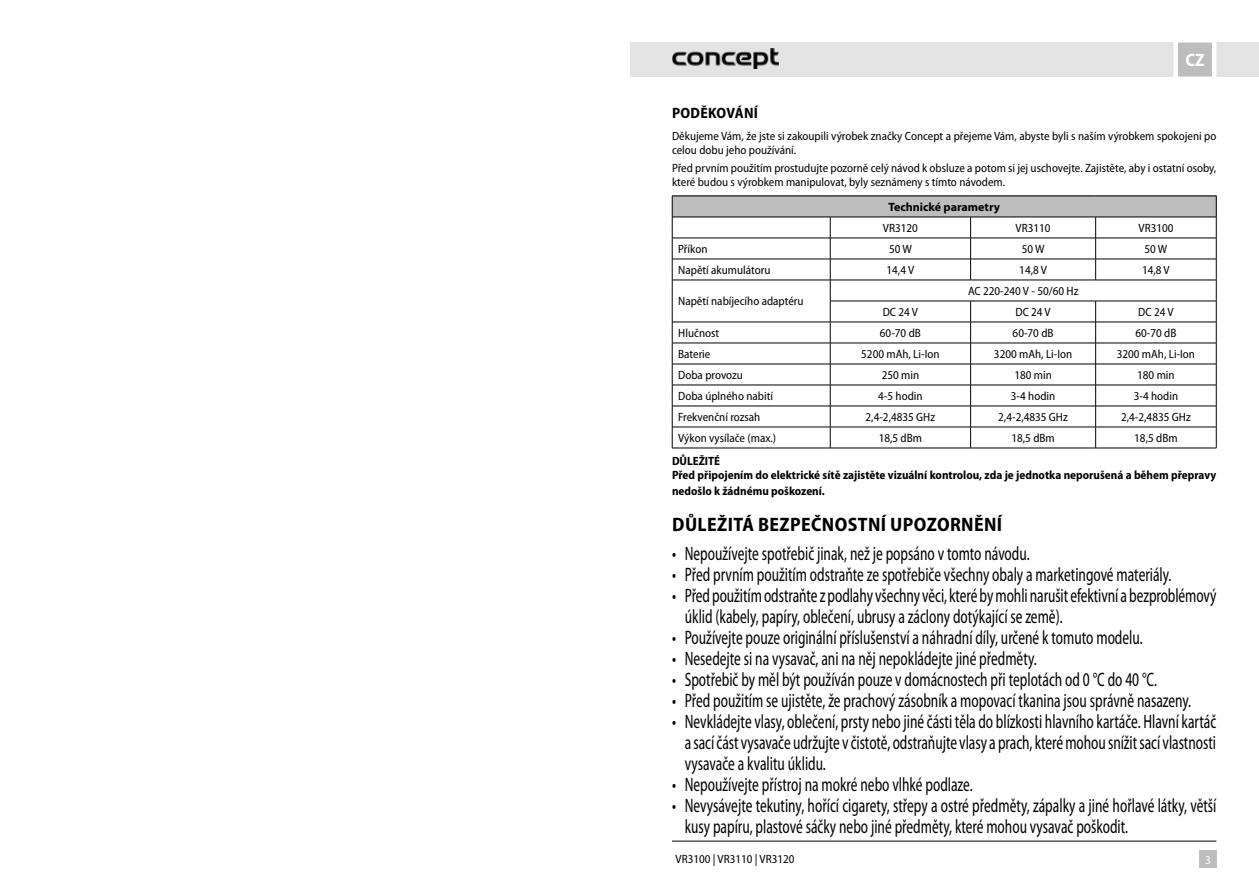
<style>
.page{position:relative;width:1259px;height:893px;background:#fff}
.page>*{position:absolute;margin:0;border:0;box-sizing:border-box;transform-origin:0 0}
.t1{font:semi-condensed 19.5px/21px "Myriad Pro";color:#000;scale:.75 1}
.t2{font:700 semi-condensed 19.5px "Myriad Pro";letter-spacing:.02em;color:#000}
.t3{font:700 semi-condensed 18px "Myriad Pro";color:#fff}
.t4{font:700 semi-condensed 15px "Myriad Pro";letter-spacing:.02em;color:#000}
.t5{font:semi-condensed 12px/13.8px "Myriad Pro";color:#000}
.t6{font:700 semi-condensed 12px/13.5px "Myriad Pro";color:#000}
.t7{font:700 12px "Myriad Pro";color:#000}
.t8{font:semi-condensed 12px "Myriad Pro";color:#fff}
</style>
<div class="page">
<div style="left:629px;top:43px;width:630px;height:34px;background:#e3e3e3"></div>
<div style="left:1199px;top:850px;width:17px;height:17px;background:#bdbdbd"></div>
<svg style="left:1171px;top:42px;width:47px;height:35px;background:#cecece"></svg>
<hr style="left:672px;top:841px;width:544px;height:1px;background:#000">
<img style="left:672px;top:48px;width:106px;height:21px">
<div style="left:672px;top:196px;width:544px;height:21px;background:#bdbdbd"></div>
<svg style="left:831px;top:218px;width:385px;height:230px"></svg>
<hr style="left:672px;top:196px;width:158px;height:1px;background:#000">
<hr style="left:830px;top:196px;width:140px;height:1px;background:#000">
<hr style="left:970px;top:196px;width:125px;height:1px;background:#000">
<hr style="left:1095px;top:196px;width:121px;height:1px;background:#000">
<hr style="left:672px;top:217px;width:158px;height:1px;background:#000">
<hr style="left:830px;top:217px;width:140px;height:1px;background:#000">
<hr style="left:970px;top:217px;width:125px;height:1px;background:#000">
<hr style="left:1095px;top:217px;width:121px;height:1px;background:#000">
<hr style="left:672px;top:238px;width:158px;height:1px;background:#000">
<hr style="left:830px;top:238px;width:140px;height:1px;background:#000">
<hr style="left:970px;top:238px;width:125px;height:1px;background:#000">
<hr style="left:1095px;top:238px;width:121px;height:1px;background:#000">
<hr style="left:672px;top:259px;width:158px;height:1px;background:#000">
<hr style="left:830px;top:259px;width:140px;height:1px;background:#000">
<hr style="left:970px;top:259px;width:125px;height:1px;background:#000">
<svg style="left:970px;top:217px;width:1px;height:63px"></svg>
<hr style="left:1095px;top:259px;width:121px;height:1px;background:#000">
<svg style="left:1095px;top:217px;width:1px;height:63px"></svg>
<hr style="left:672px;top:280px;width:158px;height:1px;background:#000">
<hr style="left:830px;top:280px;width:140px;height:1px;background:#000">
<hr style="left:970px;top:280px;width:125px;height:1px;background:#000">
<hr style="left:1095px;top:280px;width:121px;height:1px;background:#000">
<hr style="left:830px;top:301px;width:140px;height:1px;background:#000">
<hr style="left:970px;top:301px;width:125px;height:1px;background:#000">
<hr style="left:1095px;top:301px;width:121px;height:1px;background:#000">
<hr style="left:672px;top:322px;width:158px;height:1px;background:#000">
<hr style="left:830px;top:322px;width:140px;height:1px;background:#000">
<hr style="left:970px;top:322px;width:125px;height:1px;background:#000">
<hr style="left:1095px;top:322px;width:121px;height:1px;background:#000">
<hr style="left:672px;top:343px;width:158px;height:1px;background:#000">
<hr style="left:830px;top:343px;width:140px;height:1px;background:#000">
<hr style="left:970px;top:343px;width:125px;height:1px;background:#000">
<hr style="left:1095px;top:343px;width:121px;height:1px;background:#000">
<hr style="left:672px;top:364px;width:158px;height:1px;background:#000">
<hr style="left:830px;top:364px;width:140px;height:1px;background:#000">
<hr style="left:970px;top:364px;width:125px;height:1px;background:#000">
<hr style="left:1095px;top:364px;width:121px;height:1px;background:#000">
<hr style="left:672px;top:385px;width:158px;height:1px;background:#000">
<hr style="left:830px;top:385px;width:140px;height:1px;background:#000">
<hr style="left:970px;top:385px;width:125px;height:1px;background:#000">
<hr style="left:1095px;top:385px;width:121px;height:1px;background:#000">
<hr style="left:672px;top:406px;width:158px;height:1px;background:#000">
<hr style="left:830px;top:406px;width:140px;height:1px;background:#000">
<hr style="left:970px;top:406px;width:125px;height:1px;background:#000">
<hr style="left:1095px;top:406px;width:121px;height:1px;background:#000">
<hr style="left:672px;top:427px;width:158px;height:1px;background:#000">
<svg style="left:672px;top:196px;width:1px;height:252px"></svg>
<hr style="left:830px;top:427px;width:140px;height:1px;background:#000">
<svg style="left:830px;top:217px;width:1px;height:231px"></svg>
<hr style="left:970px;top:427px;width:125px;height:1px;background:#000">
<svg style="left:970px;top:301px;width:1px;height:147px"></svg>
<hr style="left:1095px;top:427px;width:121px;height:1px;background:#000">
<svg style="left:1095px;top:301px;width:1px;height:147px"></svg>
<svg style="left:1216px;top:196px;width:1px;height:252px"></svg>
<hr style="left:672px;top:448px;width:158px;height:1px;background:#000">
<hr style="left:830px;top:448px;width:140px;height:1px;background:#000">
<hr style="left:970px;top:448px;width:125px;height:1px;background:#000">
<hr style="left:1095px;top:448px;width:121px;height:1px;background:#000">
<p class="t3" style="left:1185px;top:50px;width:20px">CZ</p>
<p class="t4" style="left:672px;top:104px;width:87px">PODĚKOVÁNÍ</p>
<p class="t5" style="left:672px;top:129px;width:546px">Děkujeme Vám, že jste si zakoupili výrobek značky Concept a přejeme Vám, abyste byli s naším výrobkem spokojeni po celou dobu jeho používání.</p>
<p class="t5" style="left:672px;top:161px;width:546px">Před prvním použitím prostudujte pozorně celý návod k obsluze a potom si jej uschovejte. Zajistěte, aby i ostatní osoby, které budou s výrobkem manipulovat, byly seznámeny s tímto návodem.</p>
<p class="t7" style="left:888px;top:200px;width:113px">Technické parametry</p>
<p class="t5" style="left:883px;top:221px;width:37px">VR3120</p>
<p class="t5" style="left:1015px;top:221px;width:37px">VR3110</p>
<p class="t5" style="left:1138px;top:221px;width:37px">VR3100</p>
<p class="t5" style="left:678px;top:242px;width:31px">Příkon</p>
<p class="t5" style="left:889px;top:242px;width:24px">50 W</p>
<p class="t5" style="left:1021px;top:242px;width:24px">50 W</p>
<p class="t5" style="left:1144px;top:242px;width:24px">50 W</p>
<p class="t5" style="left:678px;top:263px;width:94px">Napětí akumulátoru</p>
<p class="t5" style="left:886px;top:263px;width:29px">14,4 V</p>
<p class="t5" style="left:1019px;top:263px;width:29px">14,8 V</p>
<p class="t5" style="left:1142px;top:263px;width:29px">14,8 V</p>
<p class="t5" style="left:678px;top:295px;width:127px">Napětí nabíjecího adaptéru</p>
<p class="t5" style="left:968px;top:284px;width:112px">AC 220-240 V - 50/60 Hz</p>
<p class="t5" style="left:882px;top:305px;width:37px">DC 24 V</p>
<p class="t5" style="left:1015px;top:305px;width:37px">DC 24 V</p>
<p class="t5" style="left:1138px;top:305px;width:37px">DC 24 V</p>
<p class="t5" style="left:678px;top:326px;width:42px">Hlučnost</p>
<p class="t5" style="left:880px;top:326px;width:42px">60-70 dB</p>
<p class="t5" style="left:1012px;top:326px;width:42px">60-70 dB</p>
<p class="t5" style="left:1135px;top:326px;width:42px">60-70 dB</p>
<p class="t5" style="left:678px;top:347px;width:34px">Baterie</p>
<p class="t5" style="left:861px;top:347px;width:80px">5200 mAh, Li-Ion</p>
<p class="t5" style="left:994px;top:347px;width:80px">3200 mAh, Li-Ion</p>
<p class="t5" style="left:1116px;top:347px;width:80px">3200 mAh, Li-Ion</p>
<p class="t5" style="left:678px;top:368px;width:66px">Doba provozu</p>
<p class="t5" style="left:881px;top:368px;width:39px">250 min</p>
<p class="t5" style="left:1014px;top:368px;width:39px">180 min</p>
<p class="t5" style="left:1137px;top:368px;width:39px">180 min</p>
<p class="t5" style="left:678px;top:389px;width:96px">Doba úplného nabití</p>
<p class="t5" style="left:878px;top:389px;width:46px">4-5 hodin</p>
<p class="t5" style="left:1011px;top:389px;width:46px">3-4 hodin</p>
<p class="t5" style="left:1133px;top:389px;width:46px">3-4 hodin</p>
<p class="t5" style="left:678px;top:410px;width:84px">Frekvenční rozsah</p>
<p class="t5" style="left:865px;top:410px;width:71px">2,4-2,4835 GHz</p>
<p class="t5" style="left:998px;top:410px;width:71px">2,4-2,4835 GHz</p>
<p class="t5" style="left:1121px;top:410px;width:71px">2,4-2,4835 GHz</p>
<p class="t5" style="left:678px;top:431px;width:99px">Výkon vysílače (max.)</p>
<p class="t5" style="left:878px;top:431px;width:45px">18,5 dBm</p>
<p class="t5" style="left:1011px;top:431px;width:45px">18,5 dBm</p>
<p class="t5" style="left:1134px;top:431px;width:45px">18,5 dBm</p>
<p class="t6" style="left:672px;top:454px;width:546px">DŮLEŽITÉ<br>Před připojením do elektrické sítě zajistěte vizuální kontrolou, zda je jednotka neporušená a během přepravy</p>
<p class="t6" style="left:672px;top:484px;width:154px">nedošlo k žádnému poškození.</p>
<p class="t2" style="left:672px;top:513px;width:331px">DŮLEŽITÁ BEZPEČNOSTNÍ UPOZORNĚNÍ</p>
<p class="t1" style="left:672px;top:544px;width:478px">• Nepoužívejte spotřebič jinak, než je popsáno v tomto návodu.</p>
<p class="t1" style="left:672px;top:565px;width:667px">• Před prvním použitím odstraňte ze spotřebiče všechny obaly a marketingové materiály.</p>
<p class="t1" style="left:685px;top:586px;width:710px;text-indent:-13px">• Před použitím odstraňte z podlahy všechny věci, které by mohli narušit efektivní a bezproblémový úklid (kabely, papíry, oblečení, ubrusy a záclony dotýkající se země).</p>
<p class="t1" style="left:672px;top:628px;width:629px">• Používejte pouze originální příslušenství a náhradní díly, určené k tomuto modelu.</p>
<p class="t1" style="left:672px;top:649px;width:488px">• Nesedejte si na vysavač, ani na něj nepokládejte jiné předměty.</p>
<p class="t1" style="left:672px;top:670px;width:648px">• Spotřebič by měl být používán pouze v domácnostech při teplotách od 0 °C do 40 °C.</p>
<p class="t1" style="left:672px;top:691px;width:694px">• Před použitím se ujistěte, že prachový zásobník a mopovací tkanina jsou správně nasazeny.</p>
<p class="t1" style="left:685px;top:712px;width:710px;text-align:justify;text-indent:-13px">• Nevkládejte vlasy, oblečení, prsty nebo jiné části těla do blízkosti hlavního kartáče. Hlavní kartáč a sací část vysavače udržujte v čistotě, odstraňujte vlasy a prach, které mohou snížit sací vlastnosti vysavače a kvalitu úklidu.</p>
<p class="t1" style="left:672px;top:775px;width:402px">• Nepoužívejte přístroj na mokré nebo vlhké podlaze.</p>
<p class="t1" style="left:685px;top:796px;width:710px;text-indent:-13px">• Nevysávejte tekutiny, hořící cigarety, střepy a ostré předměty, zápalky a jiné hořlavé látky, větší kusy papíru, plastové sáčky nebo jiné předměty, které mohou vysavač poškodit.</p>
<p class="t5" style="left:675px;top:852px;width:121px">VR3100 | VR3110 | VR3120</p>
<p class="t8" style="left:1205px;top:853px;width:7px">3</p>
</div>
